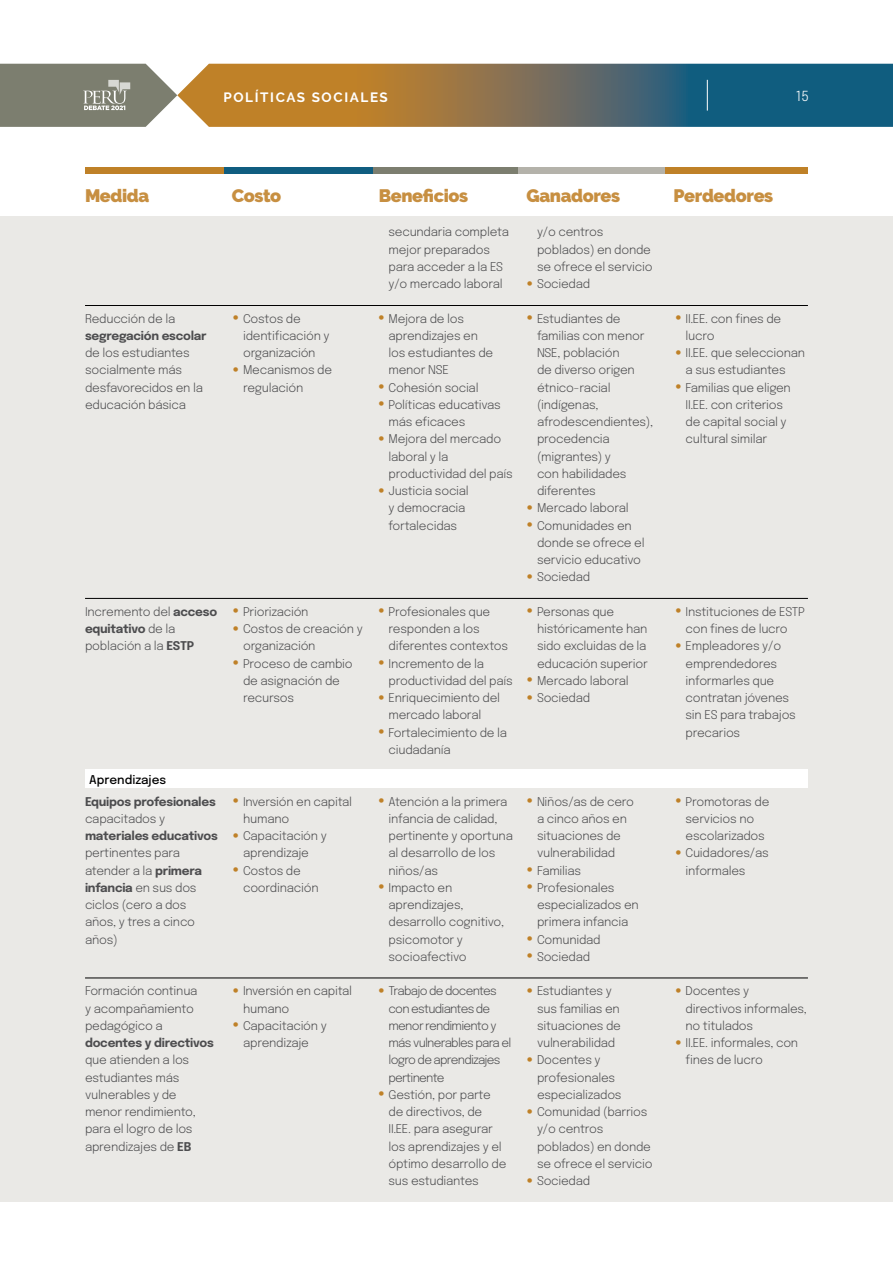
<style>
.page{position:relative;width:893px;height:1263px;background:#fff}
.page>*{position:absolute;margin:0;border:0;box-sizing:border-box;transform-origin:0 0}
.t1{font:900 18px "Raleway";letter-spacing:-.02em;color:#c78f41}
.t2{font:300 13.8px "Epilogue";color:#fff}
.t3{font:700 13.5px "Raleway";letter-spacing:.12em;color:#fff}
.t4{font:300 12px/17.2px "Epilogue";letter-spacing:-.02em;color:#4d4d4f}
.t5{font:300 12px/17.2px "Epilogue";letter-spacing:-.06em;color:#4d4d4f}
.t6{font:700 12px "Epilogue";letter-spacing:-.02em;color:#4d4d4f}
.t7{font:500 12px "Epilogue";color:#000}
.s1{font-weight:700}
.s2{font-family:"Helvetica Neue";font-weight:700;font-size:10.5px;color:#bf8128}
</style>
<div class="page">
<div style="left:0;top:216px;width:893px;height:986px;background:#eae9e6"></div>
<div style="left:85px;top:167px;width:140px;height:7px;background:#bf8128"></div>
<div style="left:224px;top:167px;width:149px;height:7px;background:#105d80"></div>
<div style="left:373px;top:167px;width:147px;height:7px;background:#7c7e6f"></div>
<div style="left:518px;top:167px;width:149px;height:7px;background:#b4b2aa"></div>
<div style="left:666px;top:167px;width:142px;height:7px;background:#bf8128"></div>
<div style="left:85px;top:770px;width:723px;height:18px;background:#fff"></div>
<hr style="left:85px;top:305px;width:723px;height:1px;background:#000">
<hr style="left:85px;top:598px;width:723px;height:1px;background:#000">
<hr style="left:85px;top:978px;width:723px;height:1px;background:#000">
<svg style="left:0;top:64px;width:893px;height:63px;background:#757762"></svg>
<hr style="left:707px;top:80px;width:1px;height:31px;background:#fff">
<p class="t3" style="left:223px;top:89px;width:166px">POLÍTICAS SOCIALES</p>
<p class="t2" style="left:796px;top:86px;width:15px">15</p>
<h1 class="t1" style="left:85px;top:185px;width:66px">Medida</h1>
<h1 class="t1" style="left:232px;top:185px;width:51px">Costo</h1>
<h1 class="t1" style="left:379px;top:185px;width:91px">Beneficios</h1>
<h1 class="t1" style="left:527px;top:185px;width:95px">Ganadores</h1>
<h1 class="t1" style="left:674px;top:185px;width:101px">Perdedores</h1>
<p class="t4" style="left:85px;top:309px;width:92px">Reducción de la</p>
<p class="t6" style="left:85px;top:327px;width:123px">segregación escolar</p>
<p class="t4" style="left:85px;top:343px;width:119px">de los estudiantes socialmente más desfavorecidos en la educación básica</p>
<p class="t4" style="left:85px;top:602px;width:134px">Incremento del <span class="s1">acceso equitativo</span> de la población a la <span class="s1">ESTP</span></p>
<p class="t4" style="left:243px;top:309px;width:88px;text-indent:-10px"><span class="s2">●</span> Costos de identificación y organización</p>
<p class="t4" style="left:243px;top:361px;width:91px;text-indent:-10px"><span class="s2">●</span> Mecanismos de regulación</p>
<p class="t4" style="left:233px;top:602px;width:78px"><span class="s2">●</span> Priorización</p>
<p class="t4" style="left:243px;top:619px;width:121px;text-indent:-10px"><span class="s2">●</span> Costos de creación y organización</p>
<p class="t4" style="left:243px;top:654px;width:111px;text-indent:-10px"><span class="s2">●</span> Proceso de cambio de asignación de recursos</p>
<p class="t4" style="left:388px;top:223px;width:122px">secundaria completa mejor preparados para acceder a la ES y/o mercado laboral</p>
<p class="t4" style="left:388px;top:309px;width:106px;text-indent:-10px"><span class="s2">●</span> Mejora de los aprendizajes en los estudiantes de menor NSE</p>
<p class="t4" style="left:378px;top:378px;width:102px"><span class="s2">●</span> Cohesión social</p>
<p class="t4" style="left:388px;top:395px;width:114px;text-indent:-10px"><span class="s2">●</span> Políticas educativas más eficaces</p>
<p class="t4" style="left:388px;top:430px;width:126px;text-indent:-10px"><span class="s2">●</span> Mejora del mercado laboral y la productividad del país</p>
<p class="t4" style="left:388px;top:481px;width:82px;text-indent:-10px"><span class="s2">●</span> Justicia social y democracia fortalecidas</p>
<p class="t4" style="left:388px;top:602px;width:121px;text-indent:-10px"><span class="s2">●</span> Profesionales que responden a los diferentes contextos</p>
<p class="t4" style="left:388px;top:654px;width:126px;text-indent:-10px"><span class="s2">●</span> Incremento de la productividad del país</p>
<p class="t4" style="left:388px;top:688px;width:113px;text-indent:-10px"><span class="s2">●</span> Enriquecimiento del mercado laboral</p>
<p class="t4" style="left:388px;top:723px;width:120px;text-indent:-10px"><span class="s2">●</span> Fortalecimiento de la ciudadanía</p>
<p class="t4" style="left:537px;top:223px;width:117px">y/o centros poblados) en donde se ofrece el servicio</p>
<p class="t4" style="left:526px;top:274px;width:65px"><span class="s2">●</span> Sociedad</p>
<p class="t4" style="left:537px;top:309px;width:118px;text-indent:-10px"><span class="s2">●</span> Estudiantes de familias con menor<br>NSE, población<br>de diverso origen étnico-racial (indígenas, afrodescendientes), procedencia (migrantes) y<br>con habilidades diferentes</p>
<p class="t4" style="left:526px;top:499px;width:104px"><span class="s2">●</span> Mercado laboral</p>
<p class="t4" style="left:537px;top:516px;width:109px;text-indent:-10px"><span class="s2">●</span> Comunidades en donde se ofrece el servicio educativo</p>
<p class="t4" style="left:526px;top:568px;width:65px"><span class="s2">●</span> Sociedad</p>
<p class="t4" style="left:537px;top:602px;width:112px;text-indent:-10px"><span class="s2">●</span> Personas que históricamente han sido excluidas de la educación superior</p>
<p class="t4" style="left:526px;top:671px;width:104px"><span class="s2">●</span> Mercado laboral</p>
<p class="t4" style="left:526px;top:688px;width:65px"><span class="s2">●</span> Sociedad</p>
<p class="t4" style="left:686px;top:309px;width:97px;text-indent:-10px"><span class="s2">●</span> II.EE. con fines de lucro</p>
<p class="t4" style="left:686px;top:343px;width:121px;text-indent:-10px"><span class="s2">●</span> II.EE. que seleccionan a sus estudiantes</p>
<p class="t4" style="left:686px;top:378px;width:107px;text-indent:-10px"><span class="s2">●</span> Familias que eligen<br>II.EE. con criterios de capital social y cultural similar</p>
<p class="t4" style="left:675px;top:602px;width:131px;text-align:center"><span class="s2">●</span> Instituciones de ESTP con fines de lucro</p>
<p class="t4" style="left:686px;top:637px;width:112px;text-indent:-10px"><span class="s2">●</span> Empleadores y/o emprendedores informarles que contratan jóvenes sin ES para trabajos precarios</p>
<p class="t7" style="left:89px;top:771px;width:78px">Aprendizajes</p>
<p class="t6" style="left:85px;top:793px;width:132px">Equipos profesionales</p>
<p class="t4" style="left:85px;top:809px;width:82px">capacitados y</p>
<p class="t6" style="left:85px;top:827px;width:134px">materiales educativos</p>
<p class="t4" style="left:85px;top:844px;width:119px">pertinentes para atender a la <span class="s1">primera infancia</span> en sus dos ciclos (cero a dos años, y tres a cinco años)</p>
<p class="t4" style="left:85px;top:982px;width:114px">Formación continua y acompañamiento pedagógico a</p>
<p class="t6" style="left:85px;top:1034px;width:130px">docentes y directivos</p>
<p class="t4" style="left:85px;top:1051px;width:112px">que atienden a los estudiantes más vulnerables y de menor rendimiento, para el logro de los aprendizajes de <span class="s1">EB</span></p>
<p class="t4" style="left:243px;top:792px;width:111px;text-indent:-10px"><span class="s2">●</span> Inversión en capital humano</p>
<p class="t4" style="left:243px;top:826px;width:85px;text-indent:-10px"><span class="s2">●</span> Capacitación y aprendizaje</p>
<p class="t4" style="left:243px;top:861px;width:77px;text-indent:-10px"><span class="s2">●</span> Costos de coordinación</p>
<p class="t4" style="left:243px;top:982px;width:111px;text-indent:-10px"><span class="s2">●</span> Inversión en capital humano</p>
<p class="t4" style="left:243px;top:1016px;width:85px;text-indent:-10px"><span class="s2">●</span> Capacitación y aprendizaje</p>
<p class="t4" style="left:388px;top:792px;width:126px;text-indent:-10px"><span class="s2">●</span> Atención a la primera infancia de calidad, pertinente y oportuna al desarrollo de los niños/as</p>
<p class="t4" style="left:388px;top:878px;width:117px;text-indent:-10px"><span class="s2">●</span> Impacto en aprendizajes, desarrollo cognitivo, psicomotor y socioafectivo</p>
<p class="t5" style="left:388px;top:982px;width:124px;text-indent:-10px"><span class="s2">●</span> Trabajo de docentes con estudiantes de menor rendimiento y más vulnerables para el logro de aprendizajes pertinente</p>
<p class="t4" style="left:388px;top:1085px;width:119px;text-indent:-10px"><span class="s2">●</span> Gestión, por parte de directivos, de<br>II.EE. para asegurar los aprendizajes y el óptimo desarrollo de sus estudiantes</p>
<p class="t4" style="left:537px;top:792px;width:99px;text-indent:-10px"><span class="s2">●</span> Niños/as de cero a cinco años en situaciones de vulnerabilidad</p>
<p class="t4" style="left:526px;top:861px;width:56px"><span class="s2">●</span> Familias</p>
<p class="t4" style="left:537px;top:878px;width:103px;text-indent:-10px"><span class="s2">●</span> Profesionales especializados en primera infancia</p>
<p class="t4" style="left:526px;top:930px;width:76px"><span class="s2">●</span> Comunidad</p>
<p class="t4" style="left:526px;top:947px;width:65px"><span class="s2">●</span> Sociedad</p>
<p class="t4" style="left:537px;top:982px;width:85px;text-indent:-10px"><span class="s2">●</span> Estudiantes y sus familias en situaciones de vulnerabilidad</p>
<p class="t4" style="left:537px;top:1051px;width:86px;text-indent:-10px"><span class="s2">●</span> Docentes y profesionales especializados</p>
<p class="t4" style="left:537px;top:1102px;width:117px;text-indent:-10px"><span class="s2">●</span> Comunidad (barrios y/o centros poblados) en donde se ofrece el servicio</p>
<p class="t4" style="left:526px;top:1171px;width:65px"><span class="s2">●</span> Sociedad</p>
<p class="t4" style="left:675px;top:792px;width:96px;text-align:center"><span class="s2">●</span> Promotoras de servicios no escolarizados</p>
<p class="t4" style="left:686px;top:844px;width:85px;text-indent:-10px"><span class="s2">●</span> Cuidadores/as informales</p>
<p class="t4" style="left:686px;top:982px;width:123px;text-indent:-10px"><span class="s2">●</span> Docentes y directivos informales, no titulados</p>
<p class="t4" style="left:686px;top:1033px;width:114px;text-indent:-10px"><span class="s2">●</span> II.EE. informales, con fines de lucro</p>
</div>
